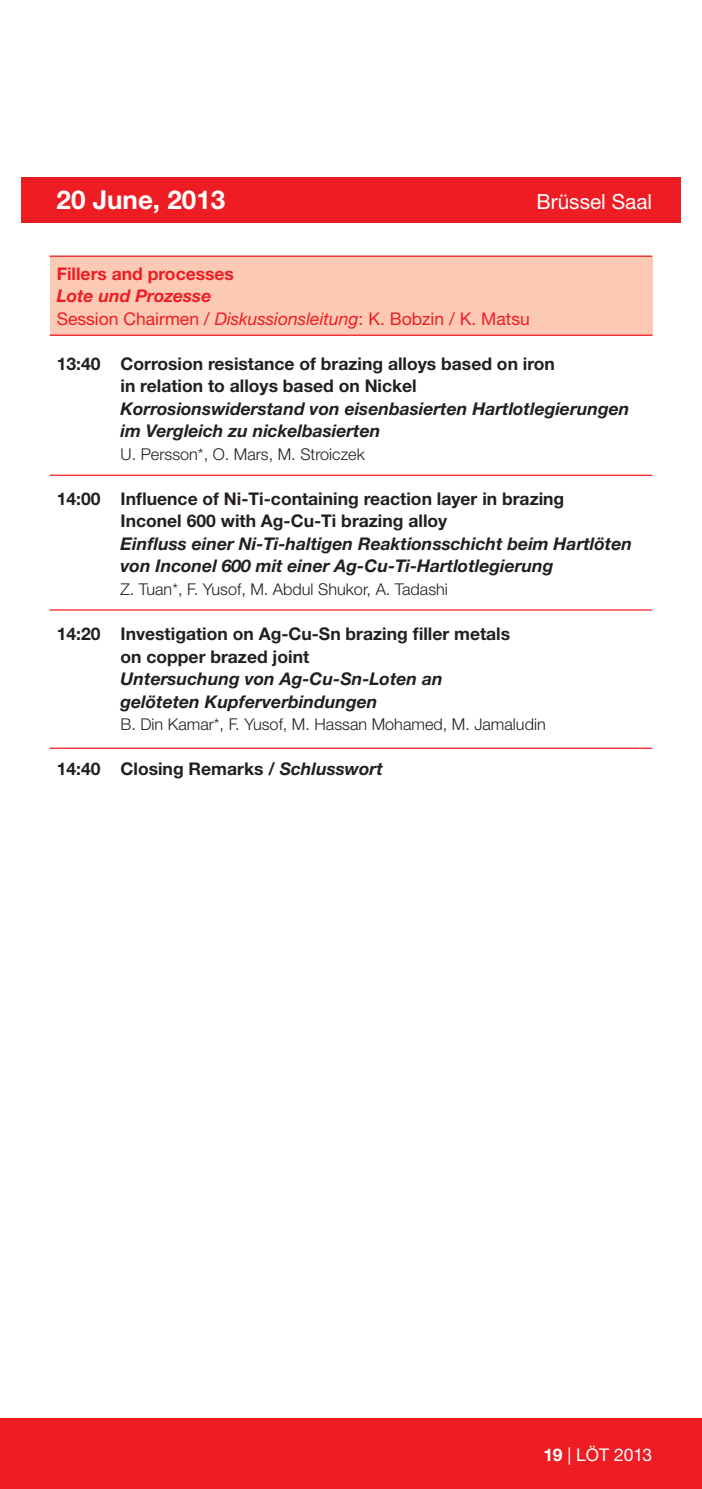
<style>
.page{position:relative;width:702px;height:1489px;background:#fff}
.page>*{position:absolute;margin:0;border:0;box-sizing:border-box;transform-origin:0 0}
.t1{font:700 26px "Helvetica Neue LT Std";color:#fff}
.t2{font:20.75px "Helvetica Neue LT Std";color:#fff}
.t3{font:700 17.5px/22.5px "Helvetica Neue LT Std";color:#231f20}
.t4{font:italic 700 17.5px/22.5px "Helvetica Neue LT Std";color:#231f20}
.t5{font:17.5px/22.5px "Helvetica Neue LT Std";color:#ee1d23}
.t6{font:700 17.5px "Helvetica Neue LT Std";color:#ee1d23}
.t7{font:17.5px "Helvetica Neue LT Std";letter-spacing:-.005em;color:#fff}
.t8{font:300 16.25px "Helvetica Neue LT Pro";color:#231f20}
.s1{font-weight:700;font-style:italic}
.s2{font-style:italic}
.s3{font-weight:700}
</style>
<div class="page">
<div style="left:50px;top:257px;width:602px;height:79px;background:#fcc9b4"></div>
<hr style="left:50px;top:255px;width:602px;height:2px;background:#ee1d23">
<hr style="left:50px;top:334px;width:602px;height:2px;background:#ee1d23">
<div style="left:0;top:1417px;width:702px;height:71px;background:#ee1d23"></div>
<div style="left:21px;top:177px;width:659px;height:45px;background:#ee1d23"></div>
<hr style="left:50px;top:474px;width:602px;height:2px;background:#ee1d23">
<hr style="left:50px;top:609px;width:602px;height:1px;background:#ee1d23">
<hr style="left:50px;top:747px;width:602px;height:1px;background:#ee1d23">
<h1 class="t1" style="left:57px;top:184px;width:170px">20 June, 2013</h1>
<p class="t2" style="left:536px;top:189px;width:117px">Brüssel Saal</p>
<p class="t6" style="left:57px;top:263px;width:179px">Fillers and processes</p>
<p class="t5" style="left:57px;top:284px;width:474px"><span class="s1">Lote und Prozesse<br></span>Session Chairmen / <span class="s2">Diskussionsleitung</span>: K. Bobzin / K. Matsu</p>
<p class="t3" style="left:120px;top:352px;width:436px;text-indent:-64px">13:40 Corrosion resistance of brazing alloys based on iron in relation to alloys based on Nickel</p>
<p class="t4" style="left:120px;top:397px;width:510px">Korrosionswiderstand von eisenbasierten Hartlotlegierungen im Vergleich zu nickelbasierten</p>
<p class="t8" style="left:120px;top:444px;width:246px">U. Persson*, O. Mars, M. Stroiczek</p>
<p class="t3" style="left:120px;top:487px;width:445px;text-indent:-64px">14:00 Influence of Ni-Ti-containing reaction layer in brazing<br>Inconel 600 with Ag-Cu-Ti brazing alloy</p>
<p class="t4" style="left:120px;top:532px;width:513px">Einfluss einer Ni-Ti-haltigen Reaktionsschicht beim Hartlöten von Inconel 600 mit einer Ag-Cu-Ti-Hartlotlegierung</p>
<p class="t8" style="left:120px;top:579px;width:329px">Z. Tuan*, F. Yusof, M. Abdul Shukor, A. Tadashi</p>
<p class="t3" style="left:120px;top:622px;width:391px;text-indent:-64px">14:20 Investigation on Ag-Cu-Sn brazing filler metals on copper brazed joint</p>
<p class="t4" style="left:120px;top:667px;width:324px">Untersuchung von Ag-Cu-Sn-Loten an gelöteten Kupferverbindungen</p>
<p class="t8" style="left:120px;top:714px;width:426px">B. Din Kamar*, F. Yusof, M. Hassan Mohamed, M. Jamaludin</p>
<p class="t3" style="left:57px;top:757px;width:327px">14:40 Closing Remarks / <span class="s2">Schlusswort</span></p>
<p class="t7" style="left:543px;top:1443px;width:110px"><span class="s3">19</span> | LÖT 2013</p>
</div>
